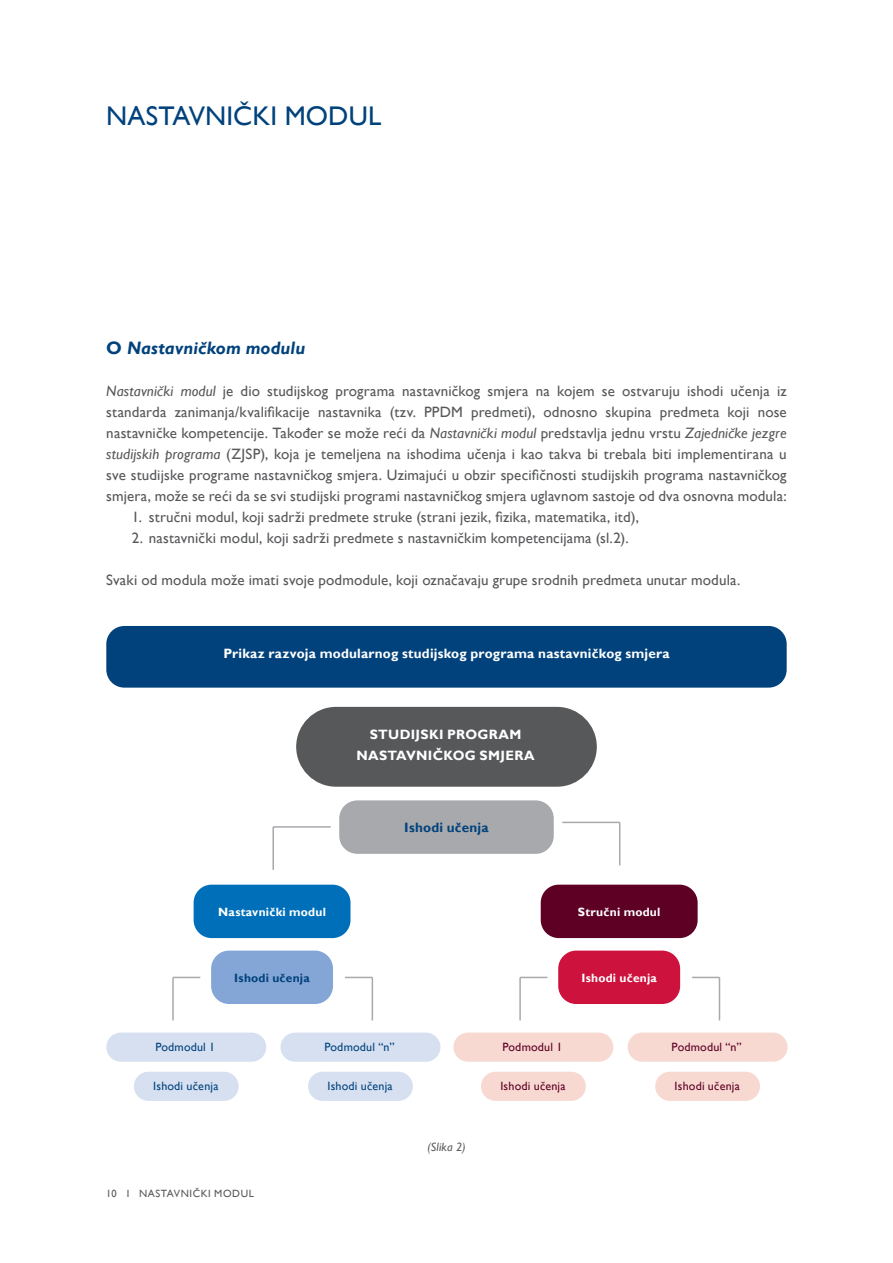
<style>
.page{position:relative;width:893px;height:1263px;background:#fff}
.page>*{position:absolute;margin:0;border:0;box-sizing:border-box;transform-origin:0 0}
.t1{font:27px "Gill Sans";letter-spacing:.005em;color:#01427c}
.t2{font:italic 700 18px "Gill Sans";letter-spacing:.005em;color:#01427c}
.t3{font:15px/21px "Gill Sans";letter-spacing:.01em;color:#57585a;text-align:justify}
.t4{font:700 13.5px/21px "Gill Sans";letter-spacing:.015em;color:#fff;text-align:center}
.t5{font:700 13.5px "Gill Sans";letter-spacing:.015em;color:#01427c}
.t6{font:12px "Gill Sans";letter-spacing:.015em;color:#01427c}
.t7{font:12px "Gill Sans";letter-spacing:.015em;color:#5d0023}
.t8{font:700 12px "Gill Sans";letter-spacing:.02em;color:#fff}
.t9{font:700 12px "Gill Sans";letter-spacing:.02em;color:#01427c}
.t10{font:italic 12px "Gill Sans";letter-spacing:.02em;color:#57585a}
.t11{font:10.5px "Gill Sans";letter-spacing:.055em;color:#57585a}
.s1{font-style:normal}
.s2{font-style:italic}
</style>
<div class="page">
<div style="left:106px;top:626px;width:681px;height:62px;background:#01427c;border-radius:18px"></div>
<div style="left:296px;top:707px;width:301px;height:80px;background:#57585a;border-radius:40px"></div>
<div style="left:339px;top:800px;width:215px;height:54px;background:#a8a9ad;border-radius:18px"></div>
<div style="left:194px;top:885px;width:156px;height:53px;background:#006fb9;border-radius:18px"></div>
<div style="left:541px;top:885px;width:157px;height:53px;background:#5d0023;border-radius:18px"></div>
<div style="left:211px;top:950px;width:122px;height:54px;background:#84a6d6;border-radius:18px"></div>
<div style="left:558px;top:950px;width:122px;height:54px;background:#cd123d;border-radius:18px"></div>
<div style="left:106px;top:1032px;width:160px;height:30px;background:#d6e0f1;border-radius:15px"></div>
<div style="left:453px;top:1032px;width:160px;height:30px;background:#f7d9d2;border-radius:15px"></div>
<div style="left:281px;top:1032px;width:159px;height:30px;background:#d6e0f1;border-radius:15px"></div>
<div style="left:628px;top:1032px;width:160px;height:30px;background:#f7d9d2;border-radius:15px"></div>
<div style="left:134px;top:1072px;width:105px;height:29px;background:#d6e0f1;border-radius:15px"></div>
<div style="left:481px;top:1072px;width:105px;height:29px;background:#f7d9d2;border-radius:15px"></div>
<div style="left:308px;top:1072px;width:105px;height:29px;background:#d6e0f1;border-radius:15px"></div>
<div style="left:655px;top:1072px;width:105px;height:29px;background:#f7d9d2;border-radius:15px"></div>
<svg style="left:174px;top:977px;width:26px;height:1px"></svg>
<hr style="left:172px;top:977px;width:2px;height:43px;background:#a8a9ad">
<svg style="left:345px;top:977px;width:27px;height:1px"></svg>
<hr style="left:372px;top:977px;width:1px;height:43px;background:#a8a9ad">
<svg style="left:521px;top:977px;width:26px;height:1px"></svg>
<hr style="left:519px;top:977px;width:2px;height:43px;background:#a8a9ad">
<svg style="left:692px;top:977px;width:27px;height:1px"></svg>
<hr style="left:719px;top:977px;width:1px;height:43px;background:#a8a9ad">
<hr style="left:273px;top:826px;width:58px;height:2px;background:#a8a9ad">
<hr style="left:272px;top:827px;width:2px;height:43px;background:#a8a9ad">
<hr style="left:562px;top:822px;width:58px;height:1px;background:#a8a9ad">
<hr style="left:619px;top:822px;width:1px;height:43px;background:#a8a9ad">
<h1 class="t1" style="left:106px;top:100px;width:277px">NASTAVNIČKI MODUL</h1>
<p class="t2" style="left:106px;top:337px;width:200px"><span class="s1">O</span> Nastavničkom modulu</p>
<p class="t3" style="left:106px;top:380px;width:682px"><span class="s2">Nastavnički modul</span> je dio studijskog programa nastavničkog smjera na kojem se ostvaruju ishodi učenja iz standarda zanimanja/kvalifikacije nastavnika (tzv. PPDM predmeti), odnosno skupina predmeta koji nose nastavničke kompetencije. Također se može reći da <span class="s2">Nastavnički modul</span> predstavlja jednu vrstu <span class="s2">Zajedničke jezgre studijskih programa</span> (ZJSP), koja je temeljena na ishodima učenja i kao takva bi trebala biti implementirana u sve studijske programe nastavničkog smjera. Uzimajući u obzir specifičnosti studijskih programa nastavničkog smjera, može se reći da se svi studijski programi nastavničkog smjera uglavnom sastoje od dva osnovna modula:</p>
<p class="t3" style="left:132px;top:506px;width:509px">1. stručni modul, koji sadrži predmete struke (strani jezik, fizika, matematika, itd),</p>
<p class="t3" style="left:132px;top:527px;width:498px">2. nastavnički modul, koji sadrži predmete s nastavničkim kompetencijama (sl.2).</p>
<p class="t3" style="left:106px;top:569px;width:636px">Svaki od modula može imati svoje podmodule, koji označavaju grupe srodnih predmeta unutar modula.</p>
<p class="t4" style="left:223px;top:643px;width:448px">Prikaz razvoja modularnog studijskog programa nastavničkog smjera</p>
<p class="t4" style="left:357px;top:724px;width:180px">STUDIJSKI PROGRAM<br>NASTAVNIČKOG SMJERA</p>
<p class="t5" style="left:404px;top:820px;width:86px">Ishodi učenja</p>
<p class="t8" style="left:218px;top:904px;width:109px">Nastavnički modul</p>
<p class="t8" style="left:578px;top:904px;width:84px">Stručni modul</p>
<p class="t9" style="left:234px;top:970px;width:77px">Ishodi učenja</p>
<p class="t8" style="left:581px;top:970px;width:77px">Ishodi učenja</p>
<p class="t6" style="left:155px;top:1040px;width:61px">Podmodul 1</p>
<p class="t6" style="left:324px;top:1040px;width:72px">Podmodul “n”</p>
<p class="t7" style="left:502px;top:1040px;width:61px">Podmodul 1</p>
<p class="t7" style="left:672px;top:1040px;width:72px">Podmodul “n”</p>
<p class="t6" style="left:153px;top:1079px;width:67px">Ishodi učenja</p>
<p class="t6" style="left:327px;top:1079px;width:67px">Ishodi učenja</p>
<p class="t7" style="left:500px;top:1079px;width:67px">Ishodi učenja</p>
<p class="t7" style="left:674px;top:1079px;width:67px">Ishodi učenja</p>
<p class="t11" style="left:106px;top:1187px;width:149px">10 I NASTAVNIČKI MODUL</p>
<p class="t10" style="left:427px;top:1139px;width:40px">(Slika 2)</p>
</div>
